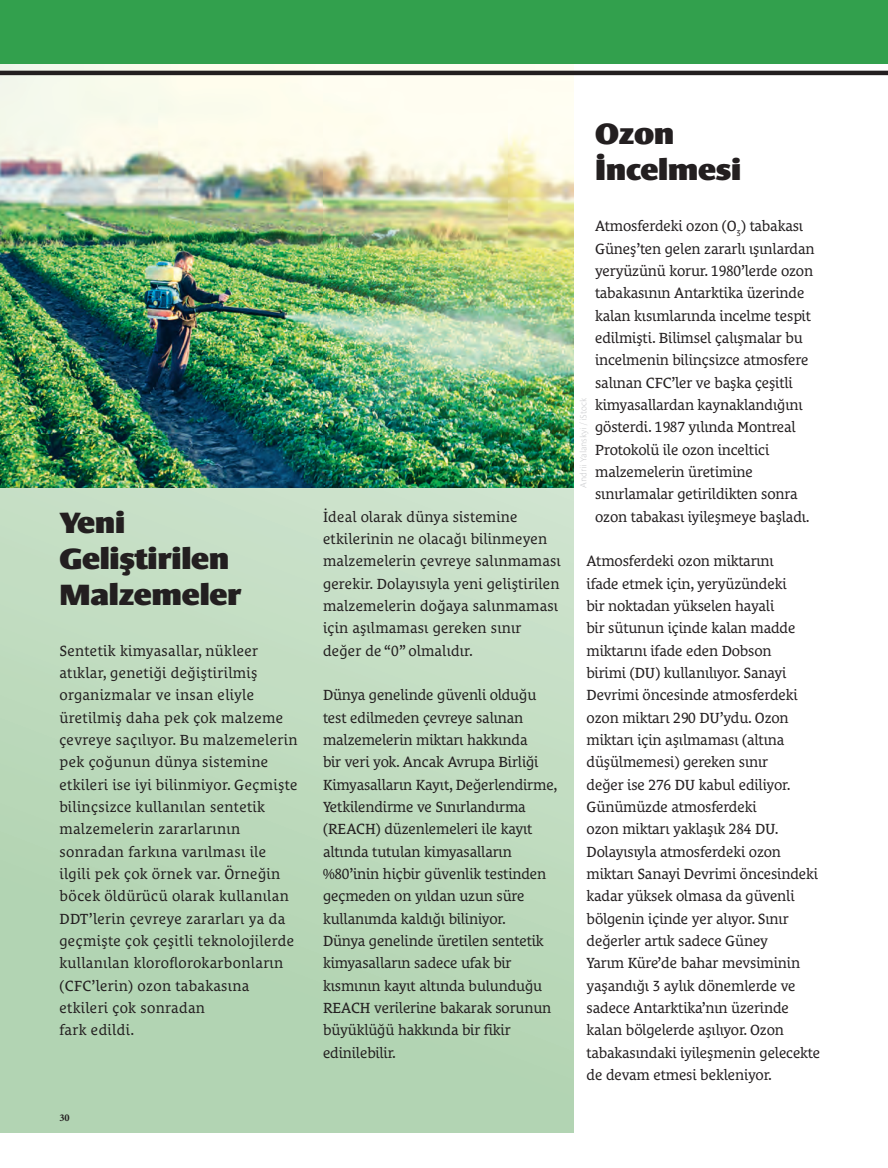
<style>
.page{position:relative;width:888px;height:1168px;background:#fff}
.page>*{position:absolute;margin:0;border:0;box-sizing:border-box;transform-origin:0 0}
.t1{font:900 30px/36px "Le Monde Sans Pro";letter-spacing:-.01em;color:#231f20}
.t2{font:15px/22.4px "Le Monde Courrier Pro";letter-spacing:-.01em;color:#231f20}
.t3{font:15px/22.4px "Le Monde Courrier Pro";letter-spacing:.02em;color:#231f20}
.t4{font:15px/22.4px "Le Monde Courrier Pro";letter-spacing:.01em;color:#231f20}
.t5{font:700 10.35px "Minion Pro";color:#231f20}
.t6{font:300 expanded 9px "Le Monde Sans Pro";letter-spacing:-.01em;color:#c2c3c6}
</style>
<div class="page">
<div style="left:0;top:488px;width:574px;height:644px;background:linear-gradient(to bottom,#cbe1ca,#afd2af)"></div>
<img style="left:0;top:0;width:574px;height:488px">
<hr style="left:0;top:71px;width:888px;height:4px;background:#231f20">
<div style="left:574px;top:0;width:314px;height:64px;background:#32a04d"></div>
<h1 class="t1" style="left:59px;top:506px;width:184px">Yeni<br>Geliştirilen<br>Malzemeler</h1>
<p class="t3" style="left:59px;top:640px;width:239px">Sentetik kimyasallar, nükleer atıklar, genetiği değiştirilmiş organizmalar ve insan eliyle üretilmiş daha pek çok malzeme çevreye saçılıyor. Bu malzemelerin pek çoğunun dünya sistemine etkileri ise iyi bilinmiyor. Geçmişte bilinçsizce kullanılan sentetik malzemelerin zararlarının sonradan farkına varılması ile ilgili pek çok örnek var. Örneğin böcek öldürücü olarak kullanılan<br>DDT’lerin çevreye zararları ya da geçmişte çok çeşitli teknolojilerde kullanılan kloroflorokarbonların (CFC’lerin) ozon tabakasına etkileri çok sonradan<br>fark edildi.</p>
<p class="t5" style="left:59px;top:1111px;width:12px">30</p>
<p class="t4" style="left:323px;top:506px;width:239px">İdeal olarak dünya sistemine etkilerinin ne olacağı bilinmeyen malzemelerin çevreye salınmaması gerekir. Dolayısıyla yeni geliştirilen malzemelerin doğaya salınmaması için aşılmaması gereken sınır değer de “0” olmalıdır.</p>
<p class="t2" style="left:323px;top:685px;width:236px">Dünya genelinde güvenli olduğu test edilmeden çevreye salınan malzemelerin miktarı hakkında<br>bir veri yok. Ancak Avrupa Birliği<br>Kimyasalların Kayıt, Değerlendirme,<br>Yetkilendirme ve Sınırlandırma (REACH) düzenlemeleri ile kayıt altında tutulan kimyasalların %80’inin hiçbir güvenlik testinden geçmeden on yıldan uzun süre kullanımda kaldığı biliniyor.<br>Dünya genelinde üretilen sentetik kimyasalların sadece ufak bir kısmının kayıt altında bulunduğu<br>REACH verilerine bakarak sorunun büyüklüğü hakkında bir fikir edinilebilir.</p>
<h1 class="t1" style="left:595px;top:117px;width:148px">Ozon<br>İncelmesi</h1>
<p class="t2" style="left:595px;top:216px;width:221px">Atmosferdeki ozon (O<sub>3</sub>) tabakası Güneş’ten gelen zararlı ışınlardan yeryüzünü korur. 1980’lerde ozon tabakasının Antarktika üzerinde kalan kısımlarında incelme tespit edilmişti. Bilimsel çalışmalar bu incelmenin bilinçsizce atmosfere salınan CFC’ler ve başka çeşitli kimyasallardan kaynaklandığını gösterdi. 1987 yılında Montreal Protokolü ile ozon inceltici malzemelerin üretimine sınırlamalar getirildikten sonra ozon tabakası iyileşmeye başladı.</p>
<p class="t2" style="left:586px;top:551px;width:235px">Atmosferdeki ozon miktarını<br>ifade etmek için, yeryüzündeki<br>bir noktadan yükselen hayali<br>bir sütunun içinde kalan madde miktarını ifade eden Dobson<br>birimi (DU) kullanılıyor. Sanayi<br>Devrimi öncesinde atmosferdeki ozon miktarı 290 DU’ydu. Ozon miktarı için aşılmaması (altına düşülmemesi) gereken sınır<br>değer ise 276 DU kabul ediliyor.<br>Günümüzde atmosferdeki<br>ozon miktarı yaklaşık 284 DU.<br>Dolayısıyla atmosferdeki ozon miktarı Sanayi Devrimi öncesindeki kadar yüksek olmasa da güvenli bölgenin içinde yer alıyor. Sınır değerler artık sadece Güney<br>Yarım Küre’de bahar mevsiminin yaşandığı 3 aylık dönemlerde ve sadece Antarktika’nın üzerinde kalan bölgelerde aşılıyor. Ozon tabakasındaki iyileşmenin gelecekte de devam etmesi bekleniyor.</p>
<p class="t6" style="left:580px;top:488px;width:91px;rotate:-90deg">Andrii Yalanskyi / iStock</p>
</div>
